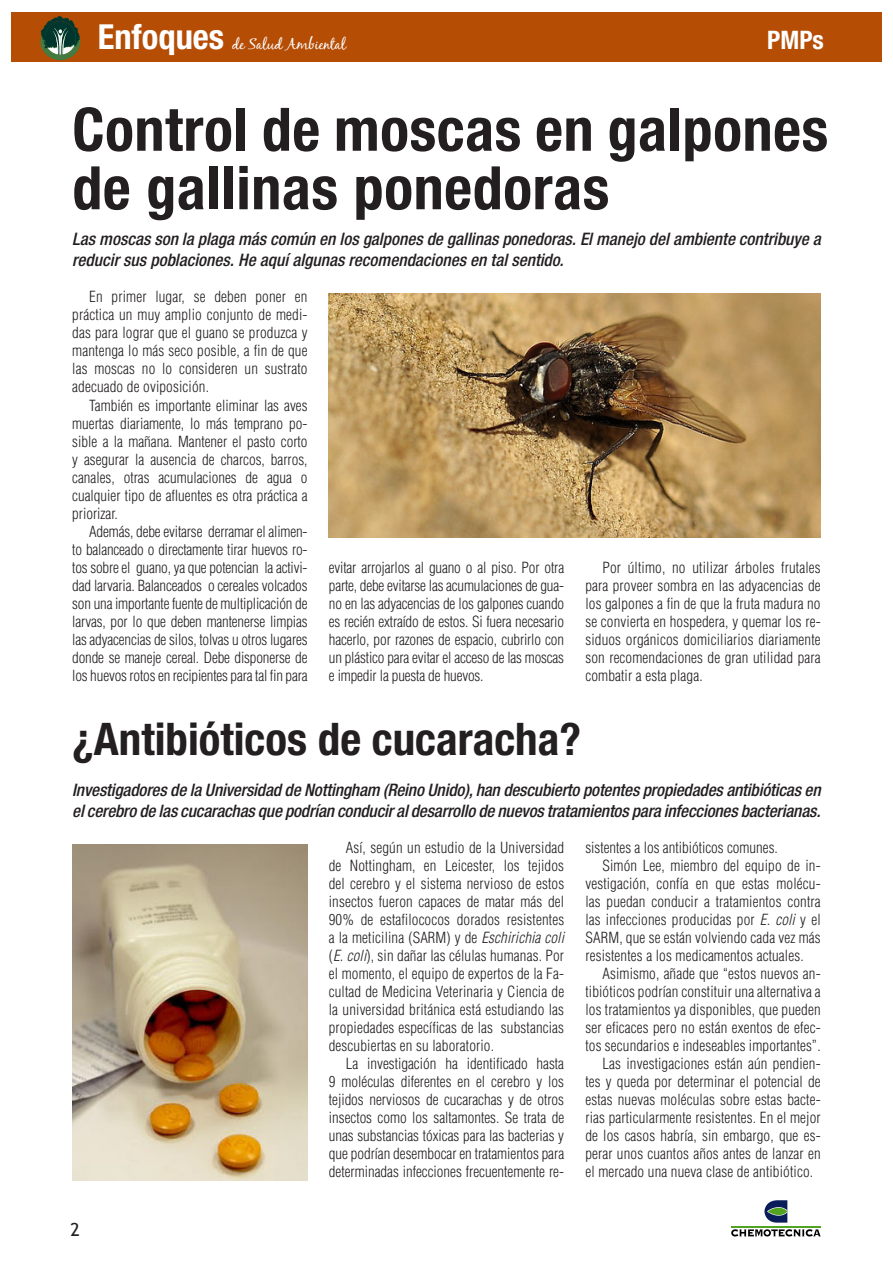
<style>
.page{position:relative;width:893px;height:1263px;background:#fff}
.page>*{position:absolute;margin:0;border:0;box-sizing:border-box;transform-origin:0 0}
.t1{font:700 condensed 60px/58.5px "Helvetica Neue";letter-spacing:.01em;color:#231f20}
.t2{font:700 condensed 45px "Helvetica Neue";color:#231f20}
.t3{font:700 condensed 34.5px "Helvetica Neue";color:#fff}
.t4{font:700 condensed 25.5px "Helvetica Neue";color:#fff}
.t5{font:18px "Trebuchet MS";color:#231f20}
.t6{font:italic 500 condensed 17.25px/20.7px "Helvetica Neue";letter-spacing:-.01em;color:#231f20}
.t7{font:300 condensed 15px/18px "Helvetica";letter-spacing:.01em;color:#231f20;text-align:justify}
.t8{font:15px "Black Jack";color:#fff}
.s1{font-style:italic}
</style>
<div class="page">
<hr style="left:731px;top:1226px;width:90px;height:1px;background:#52a321">
<svg style="left:731px;top:1229px;width:90px;height:8px"></svg>
<svg style="left:764px;top:1200px;width:23px;height:22px"></svg>
<div style="left:11px;top:12px;width:871px;height:50px;background:#b54d05"></div>
<div style="left:41px;top:24px;width:39px;height:36px;background:#457a40;border-radius:50%"></div>
<svg style="left:40px;top:16px;width:41px;height:39px"></svg>
<img style="left:329px;top:293px;width:492px;height:244px">
<img style="left:72px;top:844px;width:236px;height:336px">
<h3 class="t3" style="left:98px;top:16px;width:128px">Enfoques</h3>
<p class="t8" style="left:232px;top:35px;width:115px">de Salud Ambiental</p>
<h3 class="t4" style="left:767px;top:25px;width:58px">PMPs</h3>
<h1 class="t1" style="left:72px;top:99px;width:757px">Control de moscas en galpones de gallinas ponedoras</h1>
<p class="t6" style="left:72px;top:229px;width:750px">Las moscas son la plaga más común en los galpones de gallinas ponedoras. El manejo del ambiente contribuye a reducir sus poblaciones. He aquí algunas recomendaciones en tal sentido.</p>
<p class="t7" style="left:72px;top:288px;width:237px;text-indent:17px">En primer lugar, se deben poner en práctica un muy amplio conjunto de medi&shy;das para lograr que el guano se produzca y mantenga lo más seco posible, a fin de que las moscas no lo consideren un sustrato adecuado de oviposición.</p>
<p class="t7" style="left:72px;top:396px;width:237px;text-indent:17px">También es importante eliminar las aves muertas diariamente, lo más temprano po&shy;sible a la mañana. Mantener el pasto corto y asegurar la ausencia de charcos, barros, canales, otras acumulaciones de agua o cualquier tipo de afluentes es otra práctica a priorizar.</p>
<p class="t7" style="left:72px;top:522px;width:237px;text-indent:17px">Además, debe evitarse derramar el alimen&shy;to balanceado o directamente tirar huevos ro&shy;tos sobre el guano, ya que potencian la activi&shy;dad larvaria. Balanceados o cereales volcados son una importante fuente de multiplicación de larvas, por lo que deben mantenerse limpias las adyacencias de silos, tolvas u otros lugares donde se maneje cereal. Debe disponerse de los huevos rotos en recipientes para tal fin para</p>
<p class="t7" style="left:329px;top:558px;width:237px">evitar arrojarlos al guano o al piso. Por otra parte, debe evitarse las acumulaciones de gua&shy;no en las adyacencias de los galpones cuando es recién extraído de estos. Si fuera necesario hacerlo, por razones de espacio, cubrirlo con un plástico para evitar el acceso de las moscas e impedir la puesta de huevos.</p>
<p class="t7" style="left:585px;top:558px;width:237px;text-indent:17px">Por último, no utilizar árboles frutales para proveer sombra en las adyacencias de los galpones a fin de que la fruta madura no se convierta en hospedera, y quemar los re&shy;siduos orgánicos domiciliarios diariamente son recomendaciones de gran utilidad para combatir a esta plaga.</p>
<h2 class="t2" style="left:72px;top:712px;width:510px">¿Antibióticos de cucaracha?</h2>
<p class="t6" style="left:72px;top:780px;width:750px">Investigadores de la Universidad de Nottingham (Reino Unido), han descubierto potentes propiedades antibióticas en el cerebro de las cucarachas que podrían conducir al desarrollo de nuevos tratamientos para infecciones bacterianas.</p>
<p class="t5" style="left:70px;top:1219px;width:11px">2</p>
<p class="t7" style="left:329px;top:838px;width:237px;text-indent:17px">Así, según un estudio de la Universidad de Nottingham, en Leicester, los tejidos del cerebro y el sistema nervioso de estos insectos fueron capaces de matar más del 90% de estafilococos dorados resistentes a la meticilina (SARM) y de <span class="s1">Eschirichia coli </span>(<span class="s1">E. coli</span>), sin dañar las células humanas. Por el momento, el equipo de expertos de la Fa&shy;cultad de Medicina Veterinaria y Ciencia de la universidad británica está estudiando las propiedades específicas de las substancias descubiertas en su laboratorio.</p>
<p class="t7" style="left:329px;top:1054px;width:237px;text-indent:17px">La investigación ha identificado hasta 9 moléculas diferentes en el cerebro y los tejidos nerviosos de cucarachas y de otros insectos como los saltamontes. Se trata de unas substancias tóxicas para las bacterias y que podrían desembocar en tratamientos para determinadas infecciones frecuentemente re-</p>
<p class="t7" style="left:585px;top:838px;width:194px">sistentes a los antibióticos comunes.</p>
<p class="t7" style="left:602px;top:856px;width:220px">Simón Lee, miembro del equipo de in-</p>
<p class="t7" style="left:585px;top:874px;width:237px">vestigación, confía en que estas molécu-</p>
<p class="t7" style="left:585px;top:892px;width:237px">las puedan conducir a tratamientos contra</p>
<p class="t7" style="left:585px;top:910px;width:237px">las infecciones producidas por <span class="s1">E. coli</span> y el</p>
<p class="t7" style="left:585px;top:928px;width:237px">SARM, que se están volviendo cada vez más</p>
<p class="t7" style="left:585px;top:946px;width:220px">resistentes a los medicamentos actuales.</p>
<p class="t7" style="left:602px;top:964px;width:220px">Asimismo, añade que “estos nuevos an-</p>
<p class="t7" style="left:585px;top:982px;width:237px">tibióticos podrían constituir una alternativa a</p>
<p class="t7" style="left:585px;top:1000px;width:237px">los tratamientos ya disponibles, que pueden</p>
<p class="t7" style="left:585px;top:1018px;width:237px">ser eficaces pero no están exentos de efec-</p>
<p class="t7" style="left:585px;top:1036px;width:237px">tos secundarios e indeseables importantes”.</p>
<p class="t7" style="left:602px;top:1054px;width:220px">Las investigaciones están aún pendien-</p>
<p class="t7" style="left:585px;top:1072px;width:237px">tes y queda por determinar el potencial de</p>
<p class="t7" style="left:585px;top:1090px;width:237px">estas nuevas moléculas sobre estas bacte-</p>
<p class="t7" style="left:585px;top:1108px;width:237px">rias particularmente resistentes. En el mejor</p>
<p class="t7" style="left:585px;top:1126px;width:237px">de los casos habría, sin embargo, que es-</p>
<p class="t7" style="left:585px;top:1144px;width:237px">perar unos cuantos años antes de lanzar en</p>
<p class="t7" style="left:585px;top:1162px;width:229px">el mercado una nueva clase de antibiótico.</p>
</div>
